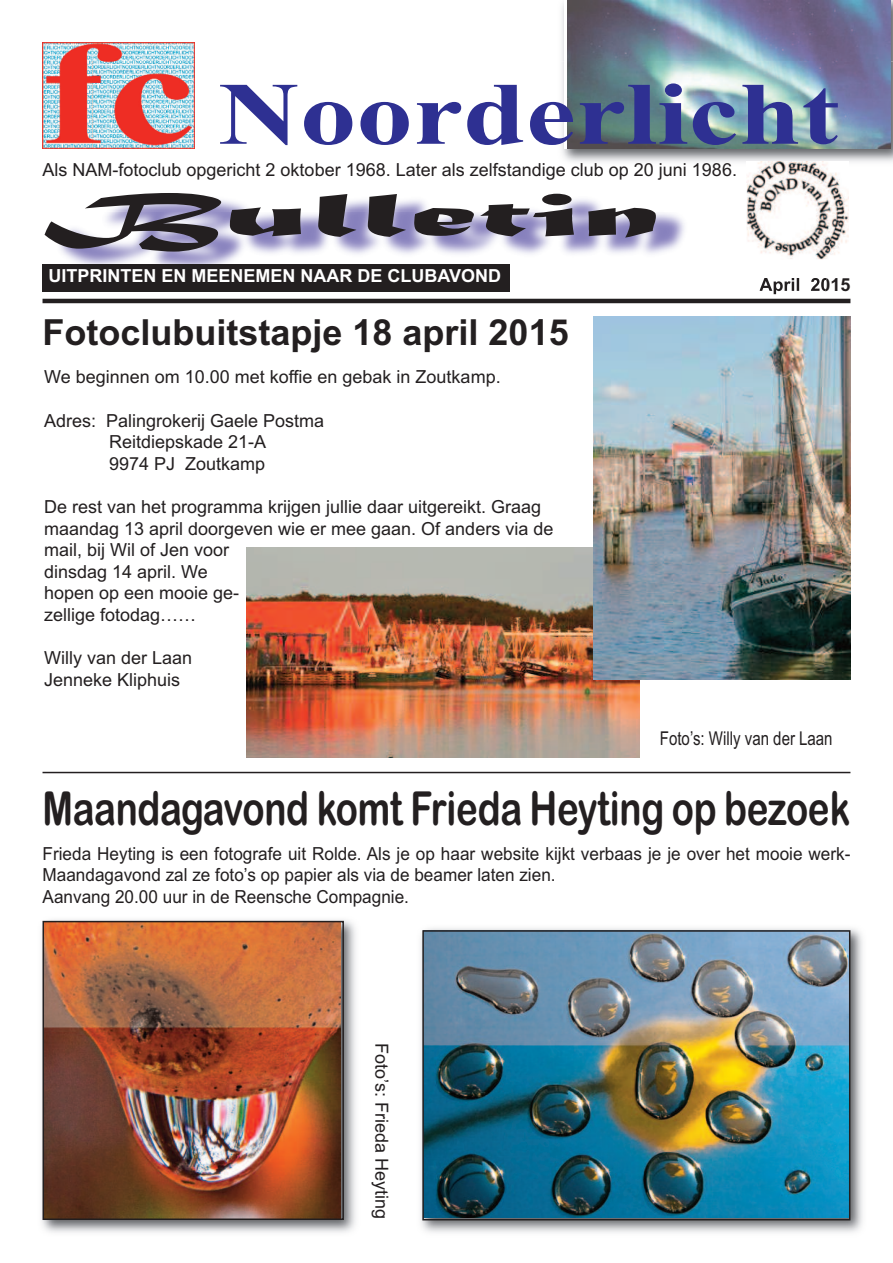
<style>
.page{position:relative;width:893px;height:1263px;background:#fff}
.page>*{position:absolute;margin:0;border:0;box-sizing:border-box;transform-origin:0 0}
.t1{font:700 88.95px "Times New Roman";color:#2e3092;scale:1.27 1}
.t2{font:64.5px "Matura MT Script Capitals";color:#231f20;scale:2.54 1}
.t3{font:46.95px "Arial Rounded MT Bold";letter-spacing:-.01em;color:#231f20;scale:.78 1}
.t4{font:700 36px "Arial";color:#231f20}
.t5{font:19.05px "Arial";color:#231f20;scale:.79 1}
.t6{font:18px/21.6px "Arial";color:#231f20}
.t7{font:18px/21.6px "Arial";color:#231f20;scale:.95 1}
.t8{font:700 18px "Arial";color:#fff}
</style>
<div class="page">
<img style="left:567px;top:0;width:323px;height:61px">
<img style="left:43px;top:42px;width:151px;height:106px">
<img style="left:562px;top:61px;width:331px;height:101px">
<img style="left:564px;top:61px;width:326px;height:88px">
<img style="left:92px;top:61px;width:103px;height:88px">
<img style="left:747px;top:162px;width:101px;height:91px">
<img style="left:42px;top:211px;width:786px;height:88px">
<img style="left:700px;top:278px;width:126px;height:21px">
<img style="left:759px;top:278px;width:67px;height:16px">
<img style="left:112px;top:190px;width:635px;height:21px">
<img style="left:747px;top:184px;width:88px;height:75px">
<div style="left:43px;top:264px;width:467px;height:27px;background:#231f20"></div>
<hr style="left:43px;top:299px;width:807px;height:4px;background:#231f20">
<img style="left:247px;top:547px;width:393px;height:210px">
<hr style="left:43px;top:772px;width:807px;height:1px;background:#231f20">
<img style="left:593px;top:316px;width:257px;height:363px">
<img style="left:41px;top:920px;width:315px;height:313px">
<img style="left:46px;top:924px;width:295px;height:293px">
<div style="left:43px;top:921px;width:301px;height:299px;border:2px solid #231f20"></div>
<img style="left:420px;top:928px;width:443px;height:305px">
<img style="left:425px;top:933px;width:422px;height:284px">
<div style="left:422px;top:930px;width:428px;height:290px;border:2px solid #231f20"></div>
<h1 class="t1" style="left:218px;top:61px;width:490px">Noorderlicht</h1>
<p class="t6" style="left:43px;top:159px;width:696px">Als NAM-fotoclub opgericht 2 oktober 1968. Later als zelfstandige club op 20 juni 1986.</p>
<h2 class="t2" style="left:43px;top:175px;width:245px">Bulletin</h2>
<p class="t8" style="left:48px;top:265px;width:454px">UITPRINTEN EN MEENEMEN NAAR DE CLUBAVOND</p>
<h3 class="t4" style="left:43px;top:311px;width:528px">Fotoclubuitstapje 18 april 2015</h3>
<p class="t6" style="left:44px;top:366px;width:458px">We beginnen om 10.00 met koffie en gebak in Zoutkamp.</p>
<p class="t6" style="left:44px;top:410px;width:282px;text-align:center">Adres: Palingrokerij Gaele Postma<br>Reitdiepskade 21-A<br>9974 PJ Zoutkamp</p>
<p class="t6" style="left:44px;top:496px;width:511px">De rest van het programma krijgen jullie daar uitgereikt. Graag maandag 13 april doorgeven wie er mee gaan. Of anders via de mail, bij Wil of Jen voor<br>dinsdag 14 april. We<br>hopen op een mooie ge-<br>zellige fotodag……</p>
<p class="t6" style="left:44px;top:647px;width:150px">Willy van der Laan<br>Jenneke Kliphuis</p>
<p class="t5" style="left:660px;top:727px;width:220px">Foto’s: Willy van der Laan</p>
<h3 class="t3" style="left:42px;top:781px;width:1037px">Maandagavond komt Frieda Heyting op bezoek</h3>
<p class="t7" style="left:43px;top:843px;width:852px">Frieda Heyting is een fotografe uit Rolde. Als je op haar website kijkt verbaas je je over het mooie werk-<br>Maandagavond zal ze foto’s op papier als via de beamer laten zien.<br>Aanvang 20.00 uur in de Reensche Compagnie.</p>
<p class="t6" style="left:393px;top:1043px;width:177px;rotate:90deg">Foto’s: Frieda Heyting</p>
</div>
